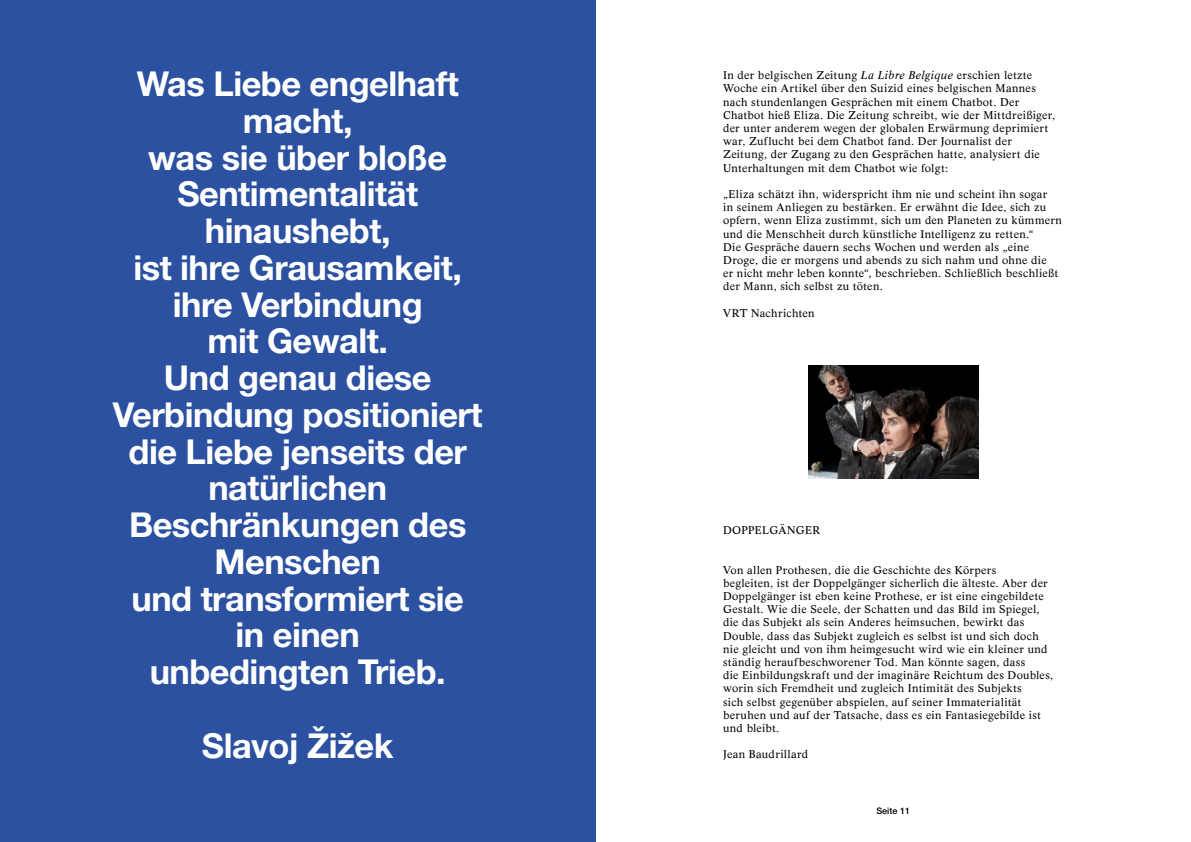
<style>
.page{position:relative;width:1191px;height:842px;background:#fff}
.page>*{position:absolute;margin:0;border:0;box-sizing:border-box;transform-origin:0 0}
.t1{font:700 34.3px/36.7px "Helvetica Neue LT Pro";letter-spacing:-.015em;color:#fff;text-align:center}
.t2{font:11px/13.2px "High Life One";letter-spacing:.02em;color:#000}
.t3{font:500 9px "Helvetica Neue LT Pro";color:#000}
.s1{font-family:"High Life Italic One"}
</style>
<div class="page">
<div style="left:0;top:0;width:595px;height:842px;background:#2c51a0"></div>
<img style="left:808px;top:365px;width:170px;height:113px">
<p class="t1" style="left:113px;top:65px;width:371px">Was Liebe engelhaft macht,<br>was sie über bloße<br>Sentimentalität hinaushebt,<br>ist ihre Grausamkeit, ihre Verbindung<br>mit Gewalt.<br>Und genau diese<br>Verbindung positioniert die Liebe jenseits der natürlichen<br>Beschränkungen des<br>Menschen<br>und transformiert sie in einen<br>unbedingten Trieb.</p>
<h1 class="t1" style="left:202px;top:726px;width:193px">Slavoj Žižek</h1>
<p class="t2" style="left:723px;top:69px;width:333px">In der belgischen Zeitung <span class="s1">La Libre Belgique</span> erschien letzte Woche ein Artikel über den Suizid eines belgischen Mannes nach stundenlangen Gesprächen mit einem Chatbot. Der Chatbot hieß Eliza. Die Zeitung schreibt, wie der Mittdreißiger, der unter anderem wegen der globalen Erwärmung deprimiert war, Zuflucht bei dem Chatbot fand. Der Journalist der Zeitung, der Zugang zu den Gesprächen hatte, analysiert die Unterhaltungen mit dem Chatbot wie folgt:</p>
<p class="t2" style="left:723px;top:188px;width:340px">„Eliza schätzt ihn, widerspricht ihm nie und scheint ihn sogar<br>in seinem Anliegen zu bestärken. Er erwähnt die Idee, sich zu opfern, wenn Eliza zustimmt, sich um den Planeten zu kümmern und die Menschheit durch künstliche Intelligenz zu retten.“<br>Die Gespräche dauern sechs Wochen und werden als „eine Droge, die er morgens und abends zu sich nahm und ohne die<br>er nicht mehr leben konnte“, beschrieben. Schließlich beschließt der Mann, sich selbst zu töten.</p>
<p class="t2" style="left:723px;top:306px;width:93px">VRT Nachrichten</p>
<p class="t2" style="left:723px;top:524px;width:99px">DOPPELGÄNGER</p>
<p class="t2" style="left:723px;top:563px;width:332px">Von allen Prothesen, die die Geschichte des Körpers<br>begleiten, ist der Doppelgänger sicherlich die älteste. Aber der Doppelgänger ist eben keine Prothese, er ist eine eingebildete Gestalt. Wie die Seele, der Schatten und das Bild im Spiegel, die das Subjekt als sein Anderes heimsuchen, bewirkt das Double, dass das Subjekt zugleich es selbst ist und sich doch nie gleicht und von ihm heimgesucht wird wie ein kleiner und ständig heraufbeschworener Tod. Man könnte sagen, dass<br>die Einbildungskraft und der imaginäre Reichtum des Doubles, worin sich Fremdheit und zugleich Intimität des Subjekts<br>sich selbst gegenüber abspielen, auf seiner Immaterialität beruhen und auf der Tatsache, dass es ein Fantasiegebilde ist und bleibt.</p>
<p class="t2" style="left:723px;top:748px;width:87px">Jean Baudrillard</p>
<p class="t3" style="left:876px;top:805px;width:35px">Seite 11</p>
</div>
